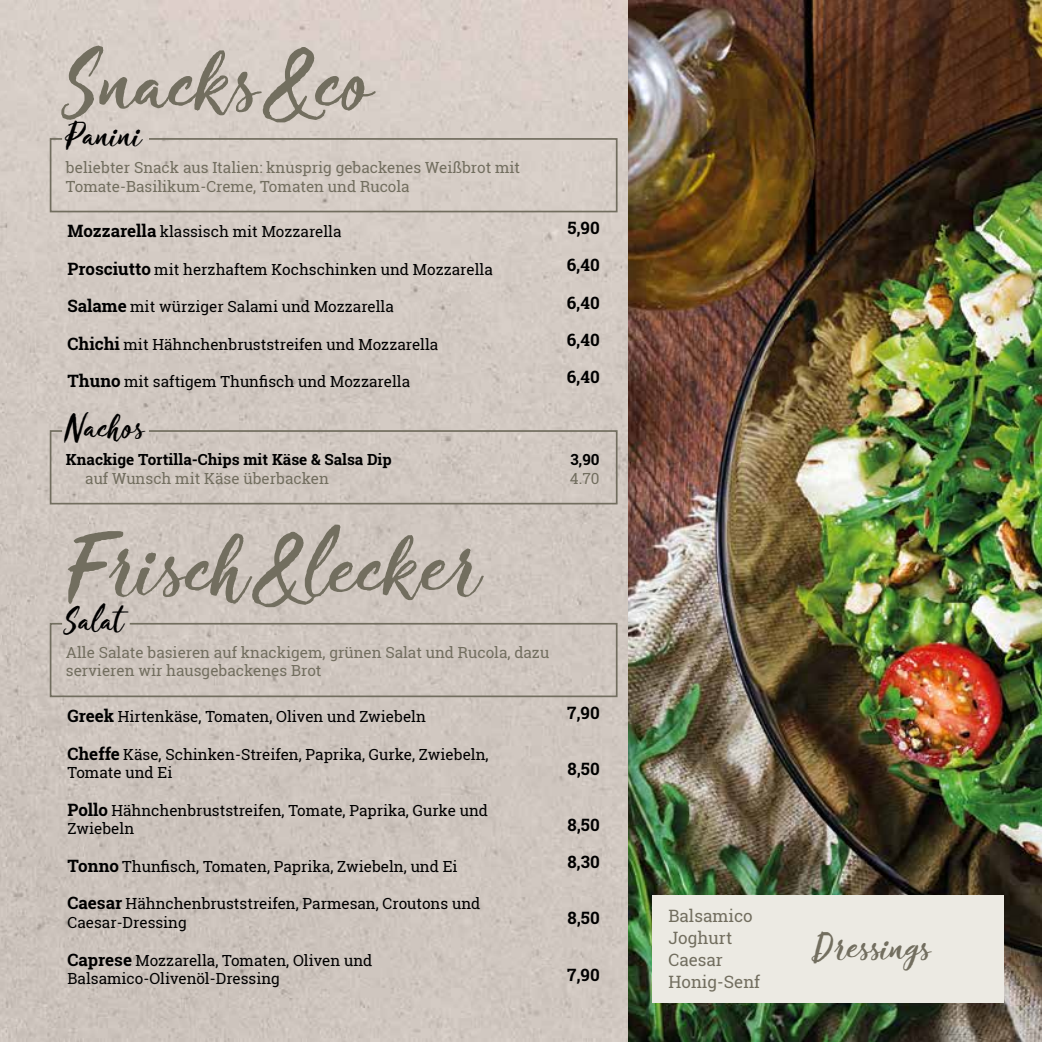
<style>
.page{position:relative;width:1042px;height:1042px;background:#fff}
.page>*{position:absolute;margin:0;border:0;box-sizing:border-box;transform-origin:0 0}
.t1{font:95.2px "Crushine Brush Script";color:#726e5f}
.t2{font:40.77px "Crushine Brush Script";color:#726e5f}
.t3{font:37.45px "Crushine Brush Script";color:#000}
.t4{font:700 16.97px "Roboto Slab";color:#000}
.t5{font:16.97px/22.1px "Roboto Slab";color:#726e5f}
.t6{font:15.4px/18.7px "Roboto Slab";color:#000}
.t7{font:15.4px/18.7px "Roboto Slab";color:#726e5f}
.t8{font:700 15.4px "Roboto Slab";color:#000}
.s1{font-weight:700;font-size:16.97px}
</style>
<div class="page">
<img style="left:0;top:0;width:629px;height:1042px">
<img style="left:629px;top:0;width:413px;height:1042px">
<svg style="left:49px;top:137px;width:569px;height:76px;background:#d1c8c1"></svg>
<svg style="left:49px;top:429px;width:569px;height:76px;background:#cbc2bb"></svg>
<svg style="left:49px;top:622px;width:569px;height:76px;background:#cac1ba"></svg>
<div style="left:652px;top:895px;width:351px;height:108px;background:#eceae3"></div>
<h1 class="t1" style="left:68px;top:22px;width:307px">Snacks&amp;co</h1>
<h3 class="t3" style="left:66px;top:111px;width:77px">Panini</h3>
<p class="t7" style="left:66px;top:158px;width:456px">beliebter Snack aus Italien: knusprig gebackenes Weißbrot mit<br>Tomate-Basilikum-Creme, Tomaten und Rucola</p>
<p class="t6" style="left:68px;top:222px;width:275px"><span class="s1">Mozzarella</span> klassisch mit Mozzarella</p>
<p class="t6" style="left:68px;top:260px;width:427px"><span class="s1">Prosciutto</span> mit herzhaftem Kochschinken und Mozzarella</p>
<p class="t6" style="left:68px;top:297px;width:328px"><span class="s1">Salame</span> mit würziger Salami und Mozzarella</p>
<p class="t6" style="left:68px;top:334px;width:372px"><span class="s1">Chichi</span> mit Hähnchenbruststreifen und Mozzarella</p>
<p class="t6" style="left:68px;top:372px;width:344px"><span class="s1">Thuno</span> mit saftigem Thunfisch und Mozzarella</p>
<h3 class="t3" style="left:66px;top:403px;width:82px">Nachos</h3>
<p class="t8" style="left:66px;top:449px;width:327px">Knackige Tortilla-Chips mit Käse &amp; Salsa Dip</p>
<p class="t7" style="left:85px;top:468px;width:245px">auf Wunsch mit Käse überbacken</p>
<h1 class="t1" style="left:68px;top:506px;width:419px">Frisch&amp;lecker</h1>
<h3 class="t3" style="left:66px;top:596px;width:60px">Salat</h3>
<p class="t7" style="left:66px;top:642px;width:485px">Alle Salate basieren auf knackigem, grünen Salat und Rucola, dazu servieren wir hausgebackenes Brot</p>
<p class="t6" style="left:68px;top:707px;width:360px"><span class="s1">Greek</span> Hirtenkäse, Tomaten, Oliven und Zwiebeln</p>
<p class="t6" style="left:68px;top:744px;width:423px"><span class="s1">Cheffe</span> Käse, Schinken-Streifen, Paprika, Gurke, Zwiebeln,<br>Tomate und Ei</p>
<p class="t6" style="left:68px;top:800px;width:422px"><span class="s1">Pollo</span> Hähnchenbruststreifen, Tomate, Paprika, Gurke und<br>Zwiebeln</p>
<p class="t6" style="left:68px;top:857px;width:391px"><span class="s1">Tonno</span> Thunfisch, Tomaten, Paprika, Zwiebeln, und Ei</p>
<p class="t6" style="left:68px;top:894px;width:414px"><span class="s1">Caesar</span> Hähnchenbruststreifen, Parmesan, Croutons und<br>Caesar-Dressing</p>
<p class="t6" style="left:68px;top:950px;width:306px"><span class="s1">Caprese</span> Mozzarella, Tomaten, Oliven und<br>Balsamico-Olivenöl-Dressing</p>
<p class="t4" style="left:567px;top:216px;width:34px">5,90</p>
<p class="t4" style="left:567px;top:253px;width:34px">6,40</p>
<p class="t4" style="left:567px;top:291px;width:34px">6,40</p>
<p class="t4" style="left:567px;top:328px;width:34px">6,40</p>
<p class="t4" style="left:567px;top:366px;width:34px">6,40</p>
<p class="t8" style="left:570px;top:449px;width:31px">3,90</p>
<p class="t7" style="left:570px;top:469px;width:31px">4.70</p>
<p class="t4" style="left:567px;top:701px;width:34px">7,90</p>
<p class="t4" style="left:567px;top:757px;width:34px">8,50</p>
<p class="t4" style="left:567px;top:813px;width:34px">8,50</p>
<p class="t4" style="left:567px;top:850px;width:34px">8,30</p>
<p class="t4" style="left:567px;top:906px;width:34px">8,50</p>
<p class="t4" style="left:567px;top:963px;width:34px">7,90</p>
<p class="t5" style="left:668px;top:904px;width:93px">Balsamico<br>Joghurt<br>Caesar<br>Honig-Senf</p>
<h2 class="t2" style="left:814px;top:921px;width:122px">Dressings</h2>
</div>
